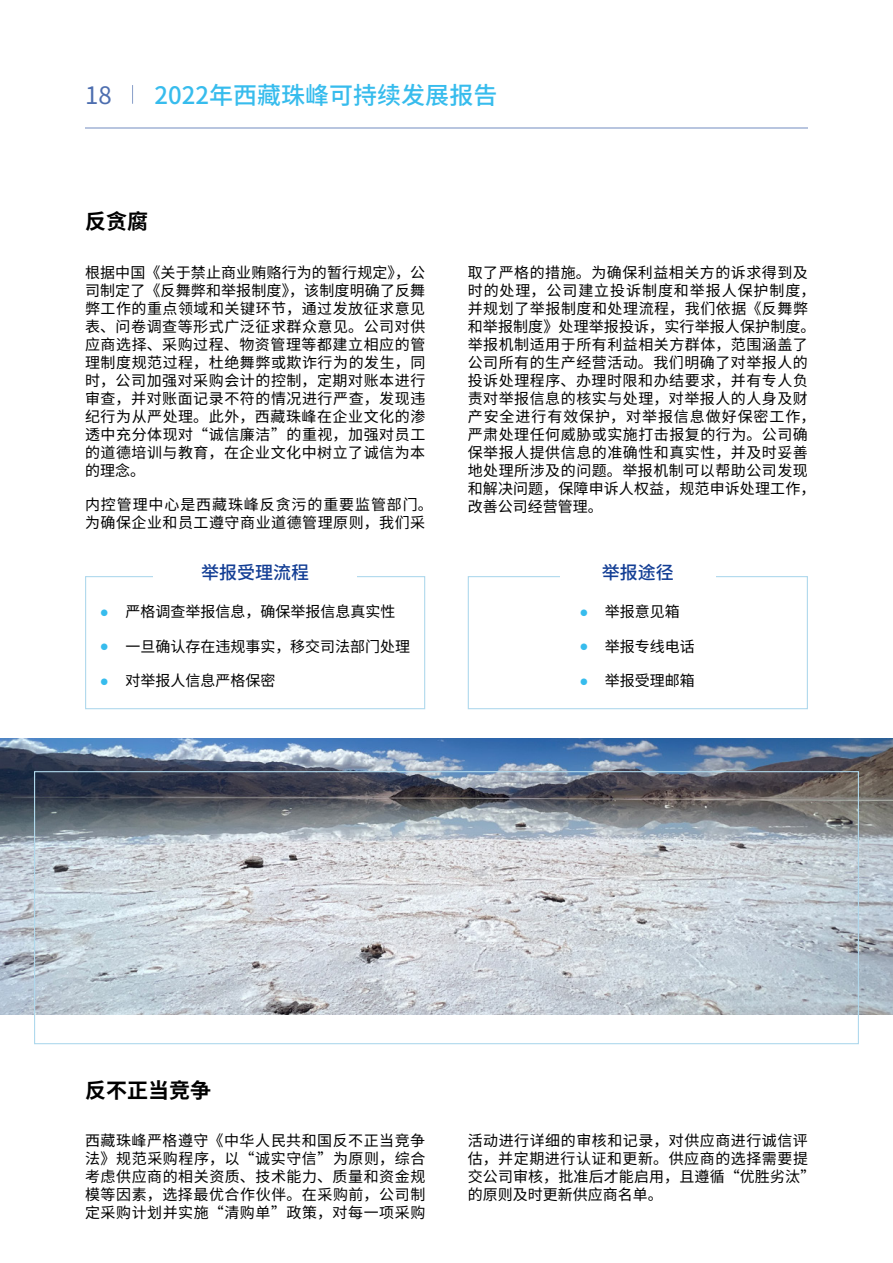
<style>
.page{position:relative;width:893px;height:1263px;background:#fff}
.page>*{position:absolute;margin:0;border:0;box-sizing:border-box;transform-origin:0 0}
.t1{font:500 24px "Noto Sans Hans";color:#37bced}
.t2{font:24px "Noto Sans Hans";color:#4d6eaf}
.t3{font:700 21px "Noto Sans Hans";color:#000}
.t4{font:500 18px "Noto Sans Hans";color:#123d94}
.t5{font:15px/18px "Noto Sans Hans";letter-spacing:.035em;color:#000;text-align:justify}
.t6{font:15px "Noto Sans Hans";color:#000}
.t7{font:15px/18px "Noto Sans Hans";letter-spacing:.06em;color:#000}
.s1{font-family:"Noto Sans";font-weight:700;color:#37bced}
</style>
<div class="page">
<svg style="left:132px;top:85px;width:1px;height:19px"></svg>
<hr style="left:85px;top:128px;width:723px;height:1px;background:#b8c5df">
<div style="left:85px;top:576px;width:340px;height:133px;border:1px solid #b0d9ed"></div>
<div style="left:153px;top:560px;width:204px;height:28px;background:#fff"></div>
<div style="left:468px;top:576px;width:340px;height:133px;border:1px solid #b0d9ed"></div>
<div style="left:560px;top:561px;width:156px;height:27px;background:#fff"></div>
<img style="left:0;top:738px;width:893px;height:277px">
<h1 class="t2" style="left:85px;top:82px;width:28px">18</h1>
<h1 class="t1" style="left:155px;top:82px;width:344px">2022年西藏珠峰可持续发展报告</h1>
<h2 class="t3" style="left:85px;top:210px;width:64px">反贪腐</h2>
<p class="t5" style="left:85px;top:264px;width:342px">根据中国《关于禁止商业贿赂行为的暂行规定》，公司制定了《反舞弊和举报制度》，该制度明确了反舞弊工作的重点领域和关键环节，通过发放征求意见表、问卷调查等形式广泛征求群众意见。公司对供应商选择、采购过程、物资管理等都建立相应的管理制度规范过程，杜绝舞弊或欺诈行为的发生，同时，公司加强对采购会计的控制，定期对账本进行审查，并对账面记录不符的情况进行严查，发现违纪行为从严处理。此外，西藏珠峰在企业文化的渗透中充分体现对“诚信廉洁”的重视，加强对员工的道德培训与教育，在企业文化中树立了诚信为本的理念。</p>
<p class="t7" style="left:85px;top:496px;width:349px">内控管理中心是西藏珠峰反贪污的重要监管部门。为确保企业和员工遵守商业道德管理原则，我们采</p>
<p class="t4" style="left:201px;top:562px;width:109px">举报受理流程</p>
<p class="t6" style="left:100px;top:603px;width:297px"><span class="s1">●</span> 严格调查举报信息，确保举报信息真实性</p>
<p class="t6" style="left:100px;top:638px;width:312px"><span class="s1">●</span> 一旦确认存在违规事实，移交司法部门处理</p>
<p class="t6" style="left:100px;top:672px;width:177px"><span class="s1">●</span> 对举报人信息严格保密</p>
<p class="t5" style="left:468px;top:264px;width:349px;text-align:left">取了严格的措施。为确保利益相关方的诉求得到及时的处理，公司建立投诉制度和举报人保护制度，并规划了举报制度和处理流程，我们依据《反舞弊和举报制度》处理举报投诉，实行举报人保护制度。举报机制适用于所有利益相关方群体，范围涵盖了公司所有的生产经营活动。我们明确了对举报人的投诉处理程序、办理时限和办结要求，并有专人负责对举报信息的核实与处理，对举报人的人身及财产安全进行有效保护，对举报信息做好保密工作，严肃处理任何威胁或实施打击报复的行为。公司确保举报人提供信息的准确性和真实性，并及时妥善地处理所涉及的问题。举报机制可以帮助公司发现和解决问题，保障申诉人权益，规范申诉处理工作，改善公司经营管理。</p>
<p class="t4" style="left:602px;top:563px;width:73px">举报途径</p>
<p class="t5" style="left:579px;top:603px;width:102px"><span class="s1">●</span> 举报意见箱</p>
<p class="t5" style="left:579px;top:637px;width:117px"><span class="s1">●</span> 举报专线电话</p>
<p class="t5" style="left:579px;top:672px;width:117px"><span class="s1">●</span> 举报受理邮箱</p>
<h2 class="t3" style="left:85px;top:1078px;width:127px">反不正当竞争</h2>
<p class="t5" style="left:85px;top:1131px;width:342px">西藏珠峰严格遵守《中华人民共和国反不正当竞争法》规范采购程序，以“诚实守信”为原则，综合考虑供应商的相关资质、技术能力、质量和资金规模等因素，选择最优合作伙伴。在采购前，公司制定采购计划并实施“清购单”政策，对每一项采购</p>
<p class="t5" style="left:468px;top:1131px;width:349px;text-align:left">活动进行详细的审核和记录，对供应商进行诚信评估，并定期进行认证和更新。供应商的选择需要提交公司审核，批准后才能启用，且遵循“优胜劣汰”的原则及时更新供应商名单。</p>
</div>
